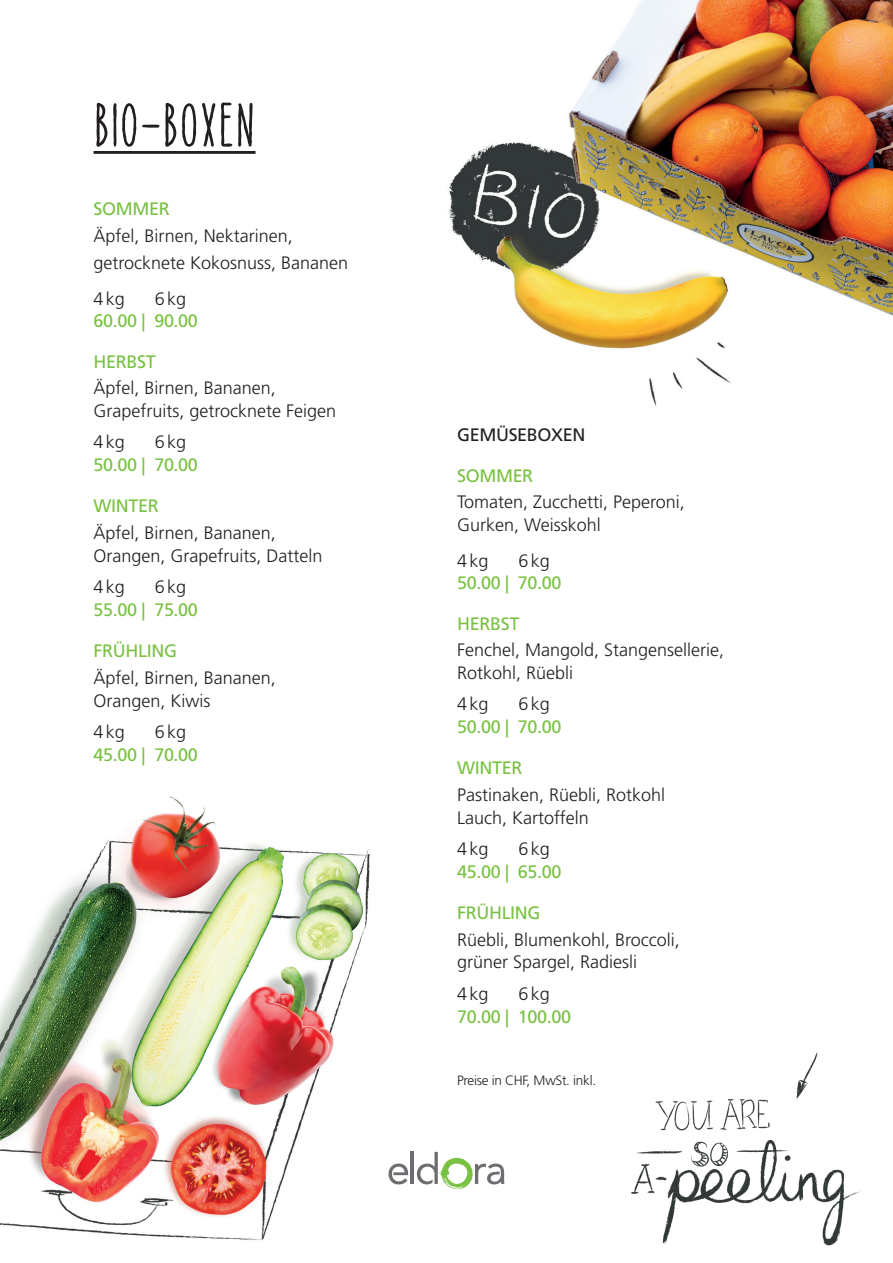
<style>
.page{position:relative;width:893px;height:1263px;background:#fff}
.page>*{position:absolute;margin:0;border:0;box-sizing:border-box;transform-origin:0 0}
.t1{font:700 57px "Catalina Anacapa Sans";color:#231f20}
.t2{font:300 18px/22.5px "Frutiger LT Pro";color:#231f20}
.t3{font:18px "Frutiger LT Pro";letter-spacing:-.02em;color:#79c142}
.t4{font:18px "Frutiger LT Pro";letter-spacing:-.02em;color:#231f20}
.t5{font:300 13.5px "Frutiger LT Pro";letter-spacing:-.02em;color:#231f20}
</style>
<div class="page">
<img style="left:631px;top:1052px;width:229px;height:194px">
<div style="left:823px;top:1033px;width:40px;height:42px;background:#fff"></div>
<img style="left:0;top:797px;width:389px;height:443px">
<hr style="left:411px;top:1152px;width:3px;height:32px;background:#6c6d70">
<svg style="left:389px;top:1163px;width:19px;height:21px"></svg>
<svg style="left:417px;top:1152px;width:87px;height:37px"></svg>
<hr style="left:94px;top:151px;width:162px;height:3px;background:#231f20">
<img style="left:449px;top:0;width:444px;height:406px">
<div style="left:405px;top:370px;width:238px;height:78px;background:#fff"></div>
<h1 class="t1" style="left:94px;top:91px;width:163px">BIO-BOXEN</h1>
<p class="t3" style="left:94px;top:198px;width:78px">SOMMER</p>
<p class="t2" style="left:94px;top:223px;width:256px;line-height:26.7px">Äpfel, Birnen, Nektarinen, getrocknete Kokosnuss, Bananen</p>
<p class="t2" style="left:94px;top:287px;width:33px">4kg</p>
<p class="t2" style="left:155px;top:287px;width:33px">6kg</p>
<p class="t3" style="left:94px;top:310px;width:106px">60.00 | 90.00</p>
<p class="t3" style="left:94px;top:351px;width:64px">HERBST</p>
<p class="t2" style="left:94px;top:377px;width:244px">Äpfel, Birnen, Bananen,<br>Grapefruits, getrocknete Feigen</p>
<p class="t2" style="left:94px;top:431px;width:33px">4kg</p>
<p class="t2" style="left:155px;top:431px;width:33px">6kg</p>
<p class="t3" style="left:94px;top:454px;width:106px">50.00 | 70.00</p>
<p class="t3" style="left:94px;top:496px;width:67px">WINTER</p>
<p class="t2" style="left:94px;top:522px;width:231px">Äpfel, Birnen, Bananen,<br>Orangen, Grapefruits, Datteln</p>
<p class="t2" style="left:94px;top:576px;width:33px">4kg</p>
<p class="t2" style="left:155px;top:576px;width:33px">6kg</p>
<p class="t3" style="left:94px;top:599px;width:106px">55.00 | 75.00</p>
<p class="t3" style="left:94px;top:640px;width:85px">FRÜHLING</p>
<p class="t2" style="left:94px;top:667px;width:184px">Äpfel, Birnen, Bananen,<br>Orangen, Kiwis</p>
<p class="t2" style="left:94px;top:721px;width:33px">4kg</p>
<p class="t2" style="left:155px;top:721px;width:33px">6kg</p>
<p class="t3" style="left:94px;top:744px;width:106px">45.00 | 70.00</p>
<p class="t4" style="left:457px;top:424px;width:130px">GEMÜSEBOXEN</p>
<p class="t3" style="left:457px;top:465px;width:78px">SOMMER</p>
<p class="t2" style="left:457px;top:491px;width:229px">Tomaten, Zucchetti, Peperoni,<br>Gurken, Weisskohl</p>
<p class="t2" style="left:457px;top:549px;width:33px">4kg</p>
<p class="t2" style="left:518px;top:549px;width:33px">6kg</p>
<p class="t3" style="left:457px;top:572px;width:106px">50.00 | 70.00</p>
<p class="t3" style="left:457px;top:613px;width:64px">HERBST</p>
<p class="t2" style="left:457px;top:639px;width:269px">Fenchel, Mangold, Stangensellerie,<br>Rotkohl, Rüebli</p>
<p class="t2" style="left:457px;top:693px;width:33px">4kg</p>
<p class="t2" style="left:518px;top:693px;width:33px">6kg</p>
<p class="t3" style="left:457px;top:716px;width:106px">50.00 | 70.00</p>
<p class="t3" style="left:457px;top:758px;width:67px">WINTER</p>
<p class="t2" style="left:457px;top:784px;width:210px">Pastinaken, Rüebli, Rotkohl<br>Lauch, Kartoffeln</p>
<p class="t2" style="left:457px;top:838px;width:33px">4kg</p>
<p class="t2" style="left:518px;top:838px;width:33px">6kg</p>
<p class="t3" style="left:457px;top:861px;width:106px">45.00 | 65.00</p>
<p class="t3" style="left:457px;top:902px;width:85px">FRÜHLING</p>
<p class="t2" style="left:457px;top:929px;width:224px">Rüebli, Blumenkohl, Broccoli, grüner Spargel, Radiesli</p>
<p class="t2" style="left:457px;top:983px;width:33px">4kg</p>
<p class="t2" style="left:518px;top:983px;width:33px">6kg</p>
<p class="t3" style="left:457px;top:1006px;width:116px">70.00 | 100.00</p>
<p class="t5" style="left:457px;top:1072px;width:141px">Preise in CHF, MwSt. inkl.</p>
</div>
